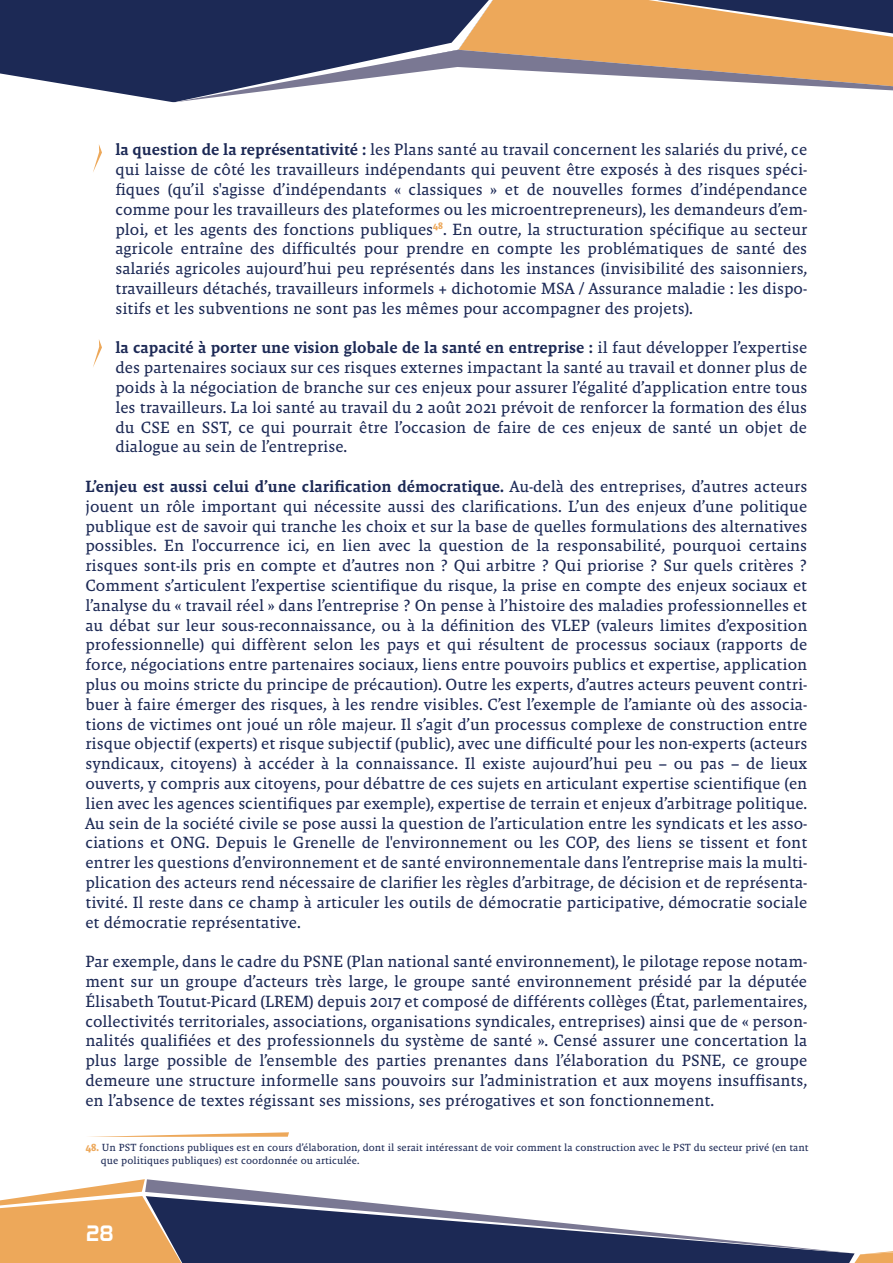
<style>
.page{position:relative;width:893px;height:1263px;background:#fff}
.page>*{position:absolute;margin:0;border:0;box-sizing:border-box;transform-origin:0 0}
.t1{font:19.5px "Domyouji";color:#fff}
.t2{font:16.5px/19.8px "Malaga OTCE";color:#1c2955;text-align:justify}
.t3{font:10.5px/12.6px "Malaga OTCE";color:#1c2955}
.s1{font-weight:500}
.s2{font-weight:700;color:#eda85a}
</style>
<div class="page">
<div style="left:194px;top:1253px;width:646px;height:10px;background:#1c2955"></div>
<svg style="left:840px;top:1251px;width:53px;height:12px"></svg>
<svg style="left:0;top:1179px;width:194px;height:84px"></svg>
<svg style="left:145px;top:1179px;width:710px;height:74px"></svg>
<div style="left:0;top:0;width:52px;height:82px;background:#1c2955"></div>
<svg style="left:52px;top:0;width:124px;height:103px;background:#333f66"></svg>
<svg style="left:174px;top:0;width:719px;height:102px"></svg>
<svg style="left:89px;top:1132px;width:200px;height:5px"></svg>
<svg style="left:93px;top:144px;width:9px;height:28px"></svg>
<svg style="left:93px;top:339px;width:9px;height:28px"></svg>
<p class="t2" style="left:115px;top:140px;width:693px"><span class="s1">la question de la représentativité :</span> les Plans santé au travail concernent les salariés du privé, ce qui laisse de côté les travailleurs indépendants qui peuvent être exposés à des risques spéci&shy;fiques (qu’il s'agisse d’indépendants « classiques » et de nouvelles formes d’indépendance comme pour les travailleurs des plateformes ou les microentrepreneurs), les demandeurs d’em&shy;ploi, et les agents des fonctions publiques<sup>48</sup>. En outre, la structuration spécifique au secteur agricole entraîne des difficultés pour prendre en compte les problématiques de santé des salariés agricoles aujourd’hui peu représentés dans les instances (invisibilité des saisonniers, travailleurs détachés, travailleurs informels + dichotomie MSA / Assurance maladie : les dispo&shy;sitifs et les subventions ne sont pas les mêmes pour accompagner des projets).</p>
<p class="t2" style="left:115px;top:338px;width:693px"><span class="s1">la capacité à porter une vision globale de la santé en entreprise :</span> il faut développer l’expertise des partenaires sociaux sur ces risques externes impactant la santé au travail et donner plus de poids à la négociation de branche sur ces enjeux pour assurer l’égalité d’application entre tous les travailleurs. La loi santé au travail du 2 août 2021 prévoit de renforcer la formation des élus du CSE en SST, ce qui pourrait être l’occasion de faire de ces enjeux de santé un objet de dialogue au sein de l’entreprise.</p>
<p class="t2" style="left:85px;top:476px;width:723px"><span class="s1">L’enjeu est aussi celui d’une clarification démocratique.</span> Au-delà des entreprises, d’autres acteurs jouent un rôle important qui nécessite aussi des clarifications. L’un des enjeux d’une politique publique est de savoir qui tranche les choix et sur la base de quelles formulations des alternatives possibles. En l'occurrence ici, en lien avec la question de la responsabilité, pourquoi certains risques sont-ils pris en compte et d’autres non ? Qui arbitre ? Qui priorise ? Sur quels critères ?<br>Comment s’articulent l’expertise scientifique du risque, la prise en compte des enjeux sociaux et l’analyse du « travail réel » dans l’entreprise ? On pense à l’histoire des maladies professionnelles et au débat sur leur sous-reconnaissance, ou à la définition des VLEP (valeurs limites d’exposition professionnelle) qui diffèrent selon les pays et qui résultent de processus sociaux (rapports de force, négociations entre partenaires sociaux, liens entre pouvoirs publics et expertise, application plus ou moins stricte du principe de précaution). Outre les experts, d’autres acteurs peuvent contri&shy;buer à faire émerger des risques, à les rendre visibles. C’est l’exemple de l’amiante où des associa&shy;tions de victimes ont joué un rôle majeur. Il s’agit d’un processus complexe de construction entre risque objectif (experts) et risque subjectif (public), avec une difficulté pour les non-experts (acteurs syndicaux, citoyens) à accéder à la connaissance. Il existe aujourd’hui peu – ou pas – de lieux ouverts, y compris aux citoyens, pour débattre de ces sujets en articulant expertise scientifique (en lien avec les agences scientifiques par exemple), expertise de terrain et enjeux d’arbitrage politique.<br>Au sein de la société civile se pose aussi la question de l’articulation entre les syndicats et les asso&shy;ciations et ONG. Depuis le Grenelle de l'environnement ou les COP, des liens se tissent et font entrer les questions d’environnement et de santé environnementale dans l’entreprise mais la multi&shy;plication des acteurs rend nécessaire de clarifier les règles d’arbitrage, de décision et de représenta&shy;tivité. Il reste dans ce champ à articuler les outils de démocratie participative, démocratie sociale et démocratie représentative.</p>
<p class="t2" style="left:85px;top:951px;width:723px">Par exemple, dans le cadre du PSNE (Plan national santé environnement), le pilotage repose notam&shy;ment sur un groupe d’acteurs très large, le groupe santé environnement présidé par la députée Élisabeth Toutut-Picard (LREM) depuis 2017 et composé de différents collèges (État, parlementaires, collectivités territoriales, associations, organisations syndicales, entreprises) ainsi que de « person&shy;nalités qualifiées et des professionnels du système de santé ». Censé assurer une concertation la plus large possible de l’ensemble des parties prenantes dans l’élaboration du PSNE, ce groupe demeure une structure informelle sans pouvoirs sur l’administration et aux moyens insuffisants, en l’absence de textes régissant ses missions, ses prérogatives et son fonctionnement.</p>
<p class="t3" style="left:101px;top:1141px;width:709px;text-indent:-15px"><span class="s2">48.</span> Un PST fonctions publiques est en cours d’élaboration, dont il serait intéressant de voir comment la construction avec le PST du secteur privé (en tant que politiques publiques) est coordonnée ou articulée.</p>
<p class="t1" style="left:86px;top:1221px;width:29px">28</p>
</div>
